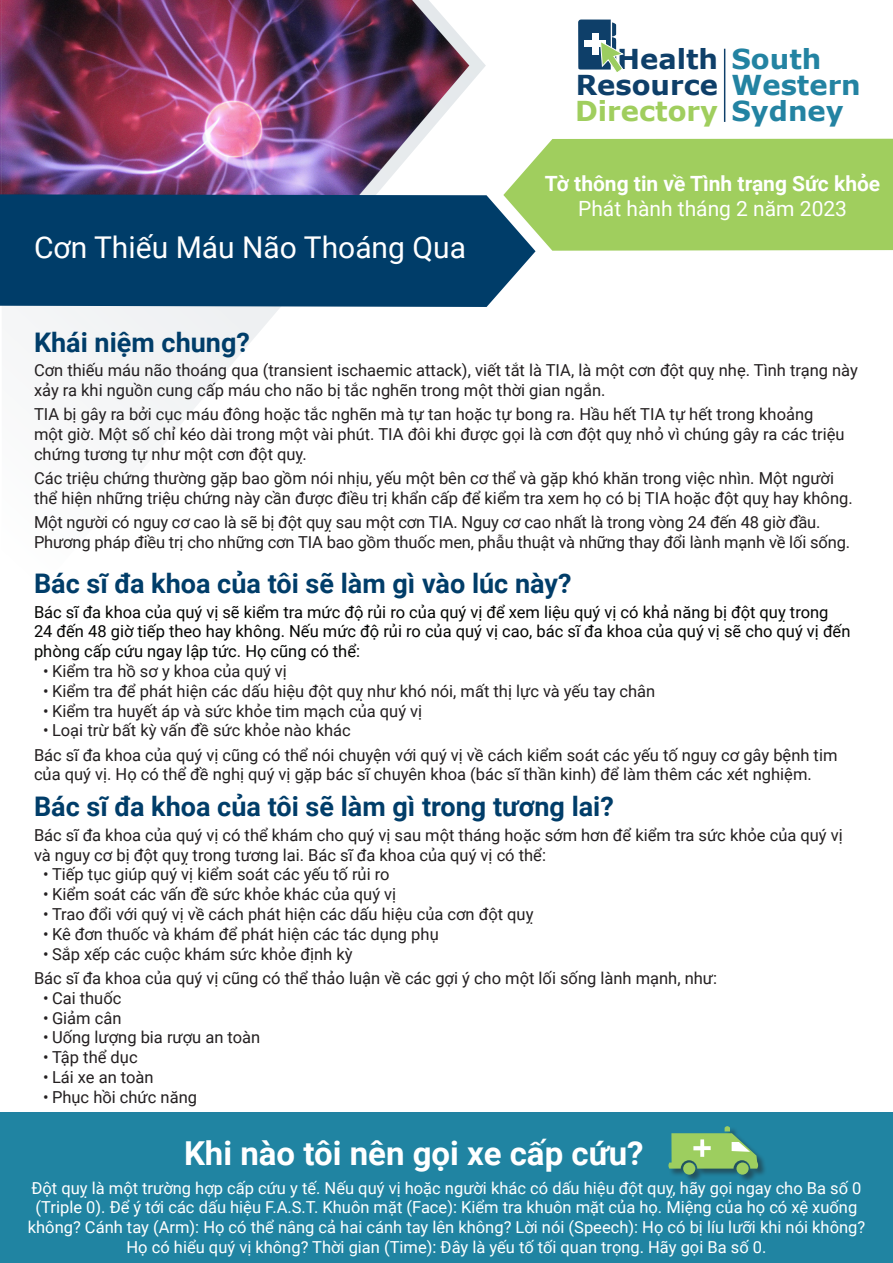
<style>
.page{position:relative;width:893px;height:1263px;background:#fff}
.page>*{position:absolute;margin:0;border:0;box-sizing:border-box;transform-origin:0 0}
.t1{font:700 33px "Roboto";color:#fff}
.t2{font:30px "Roboto";color:#fff}
.t3{font:700 27.45px/26px "Verdana";color:#0e3f69;text-align:justify}
.t4{font:700 27.45px/26px "Verdana";color:#2383a2}
.General_paragraphs{font:700 27px "Roboto";color:#003d69}
.t5{font:700 21px "Roboto";color:#fff}
.t6{font:21px "Roboto";color:#fff}
.General_paragraphs-2{font:16.5px/19.8px "Roboto";color:#231f20}
.t7{font:16.5px/19.8px "Roboto";color:#fff;text-align:center}
.General_paragraphs-3{font:16.5px/19.8px "Roboto";color:#040503}
.s1{color:#a0ce5e}
</style>
<div class="page">
<img style="left:1px;top:0;width:485px;height:444px">
<svg style="left:578px;top:20px;width:44px;height:52px"></svg>
<hr style="left:724px;top:49px;width:1px;height:73px;background:#0e3f69">
<div style="left:0;top:194px;width:536px;height:113px;background:#003d69"></div>
<svg style="left:503px;top:139px;width:390px;height:112px;background:#a3ce68"></svg>
<div style="left:0;top:1112px;width:893px;height:151px;background:#2084a2"></div>
<div style="left:668px;top:1126px;width:99px;height:57px;background:#231f20;opacity:.5"></div>
<div style="left:736px;top:1162px;width:13px;height:13px;background:#9dce5f;border-radius:50%"></div>
<div style="left:683px;top:1162px;width:12px;height:13px;background:#9dce5f;border-radius:50%"></div>
<svg style="left:668px;top:1126px;width:90px;height:42px;background:#7db87b"></svg>
<p class="t3" style="left:575px;top:46px;width:145px;text-indent:42px">Health Resource <span class="s1">Directory</span></p>
<p class="t4" style="left:731px;top:46px;width:131px">South<br>Western<br>Sydney</p>
<p class="t2" style="left:34px;top:227px;width:433px">Cơn Thiếu Máu Não Thoáng Qua</p>
<p class="t5" style="left:545px;top:169px;width:337px">Tờ thông tin về Tình trạng Sức khỏe</p>
<p class="t6" style="left:578px;top:194px;width:270px">Phát hành tháng 2 năm 2023</p>
<p class="General_paragraphs" style="left:34px;top:323px;width:217px">Khái niệm chung?</p>
<p class="General_paragraphs-2" style="left:34px;top:360px;width:825px">Cơn thiếu máu não thoáng qua (transient ischaemic attack), viết tắt là TIA, là một cơn đột quỵ nhẹ. Tình trạng này xảy ra khi nguồn cung cấp máu cho não bị tắc nghẽn trong một thời gian ngắn.</p>
<p class="General_paragraphs-2" style="left:34px;top:404px;width:812px">TIA bị gây ra bởi cục máu đông hoặc tắc nghẽn mà tự tan hoặc tự bong ra. Hầu hết TIA tự hết trong khoảng một giờ. Một số chỉ kéo dài trong một vài phút. TIA đôi khi được gọi là cơn đột quỵ nhỏ vì chúng gây ra các triệu chứng tương tự như một cơn đột quỵ.</p>
<p class="General_paragraphs-2" style="left:34px;top:468px;width:820px">Các triệu chứng thường gặp bao gồm nói nhịu, yếu một bên cơ thể và gặp khó khăn trong việc nhìn. Một người thể hiện những triệu chứng này cần được điều trị khẩn cấp để kiểm tra xem họ có bị TIA hoặc đột quỵ hay không.</p>
<p class="General_paragraphs-2" style="left:34px;top:512px;width:818px">Một người có nguy cơ cao là sẽ bị đột quỵ sau một cơn TIA. Nguy cơ cao nhất là trong vòng 24 đến 48 giờ đầu.<br>Phương pháp điều trị cho những cơn TIA bao gồm thuốc men, phẫu thuật và những thay đổi lành mạnh về lối sống.</p>
<p class="General_paragraphs" style="left:34px;top:565px;width:539px">Bác sĩ đa khoa của tôi sẽ làm gì vào lúc này?</p>
<p class="General_paragraphs-3" style="left:34px;top:601px;width:818px">Bác sĩ đa khoa của quý vị sẽ kiểm tra mức độ rủi ro của quý vị để xem liệu quý vị có khả năng bị đột quỵ trong<br>24 đến 48 giờ tiếp theo hay không. Nếu mức độ rủi ro của quý vị cao, bác sĩ đa khoa của quý vị sẽ cho quý vị đến phòng cấp cứu ngay lập tức. Họ cũng có thể:</p>
<p class="General_paragraphs-2" style="left:43px;top:661px;width:245px">• Kiểm tra hồ sơ y khoa của quý vị</p>
<p class="General_paragraphs-2" style="left:43px;top:680px;width:614px">• Kiểm tra để phát hiện các dấu hiệu đột quỵ như khó nói, mất thị lực và yếu tay chân</p>
<p class="General_paragraphs-2" style="left:43px;top:700px;width:381px">• Kiểm tra huyết áp và sức khỏe tim mạch của quý vị</p>
<p class="General_paragraphs-2" style="left:43px;top:720px;width:309px">• Loại trừ bất kỳ vấn đề sức khỏe nào khác</p>
<p class="General_paragraphs-2" style="left:34px;top:744px;width:805px">Bác sĩ đa khoa của quý vị cũng có thể nói chuyện với quý vị về cách kiểm soát các yếu tố nguy cơ gây bệnh tim của quý vị. Họ có thể đề nghị quý vị gặp bác sĩ chuyên khoa (bác sĩ thần kinh) để làm thêm các xét nghiệm.</p>
<p class="General_paragraphs" style="left:34px;top:788px;width:581px">Bác sĩ đa khoa của tôi sẽ làm gì trong tương lai?</p>
<p class="General_paragraphs-2" style="left:34px;top:824px;width:810px">Bác sĩ đa khoa của quý vị có thể khám cho quý vị sau một tháng hoặc sớm hơn để kiểm tra sức khỏe của quý vị và nguy cơ bị đột quỵ trong tương lai. Bác sĩ đa khoa của quý vị có thể:</p>
<p class="General_paragraphs-2" style="left:43px;top:864px;width:348px">• Tiếp tục giúp quý vị kiểm soát các yếu tố rủi ro</p>
<p class="General_paragraphs-2" style="left:43px;top:884px;width:355px">• Kiểm soát các vấn đề sức khỏe khác của quý vị</p>
<p class="General_paragraphs-2" style="left:43px;top:904px;width:492px">• Trao đổi với quý vị về cách phát hiện các dấu hiệu của cơn đột quỵ</p>
<p class="General_paragraphs-2" style="left:43px;top:923px;width:397px">• Kê đơn thuốc và khám để phát hiện các tác dụng phụ</p>
<p class="General_paragraphs-2" style="left:43px;top:943px;width:311px">• Sắp xếp các cuộc khám sức khỏe định kỳ</p>
<p class="General_paragraphs-2" style="left:34px;top:967px;width:685px">Bác sĩ đa khoa của quý vị cũng có thể thảo luận về các gợi ý cho một lối sống lành mạnh, như:</p>
<p class="General_paragraphs-2" style="left:43px;top:987px;width:80px">• Cai thuốc</p>
<p class="General_paragraphs-2" style="left:43px;top:1007px;width:80px">• Giảm cân</p>
<p class="General_paragraphs-2" style="left:43px;top:1027px;width:219px">• Uống lượng bia rượu an toàn</p>
<p class="General_paragraphs-2" style="left:43px;top:1047px;width:96px">• Tập thể dục</p>
<p class="General_paragraphs-2" style="left:43px;top:1066px;width:112px">• Lái xe an toàn</p>
<p class="General_paragraphs-2" style="left:43px;top:1086px;width:156px">• Phục hồi chức năng</p>
<p class="t1" style="left:184px;top:1130px;width:461px">Khi nào tôi nên gọi xe cấp cứu?</p>
<p class="t7" style="left:28px;top:1177px;width:839px">Đột quỵ là một trường hợp cấp cứu y tế. Nếu quý vị hoặc người khác có dấu hiệu đột quỵ, hãy gọi ngay cho Ba số 0 (Triple 0). Để ý tới các dấu hiệu F.A.S.T. Khuôn mặt (Face): Kiểm tra khuôn mặt của họ. Miệng của họ có xệ xuống không? Cánh tay (Arm): Họ có thể nâng cả hai cánh tay lên không? Lời nói (Speech): Họ có bị líu lưỡi khi nói không?<br>Họ có hiểu quý vị không? Thời gian (Time): Đây là yếu tố tối quan trọng. Hãy gọi Ba số 0.</p>
</div>
